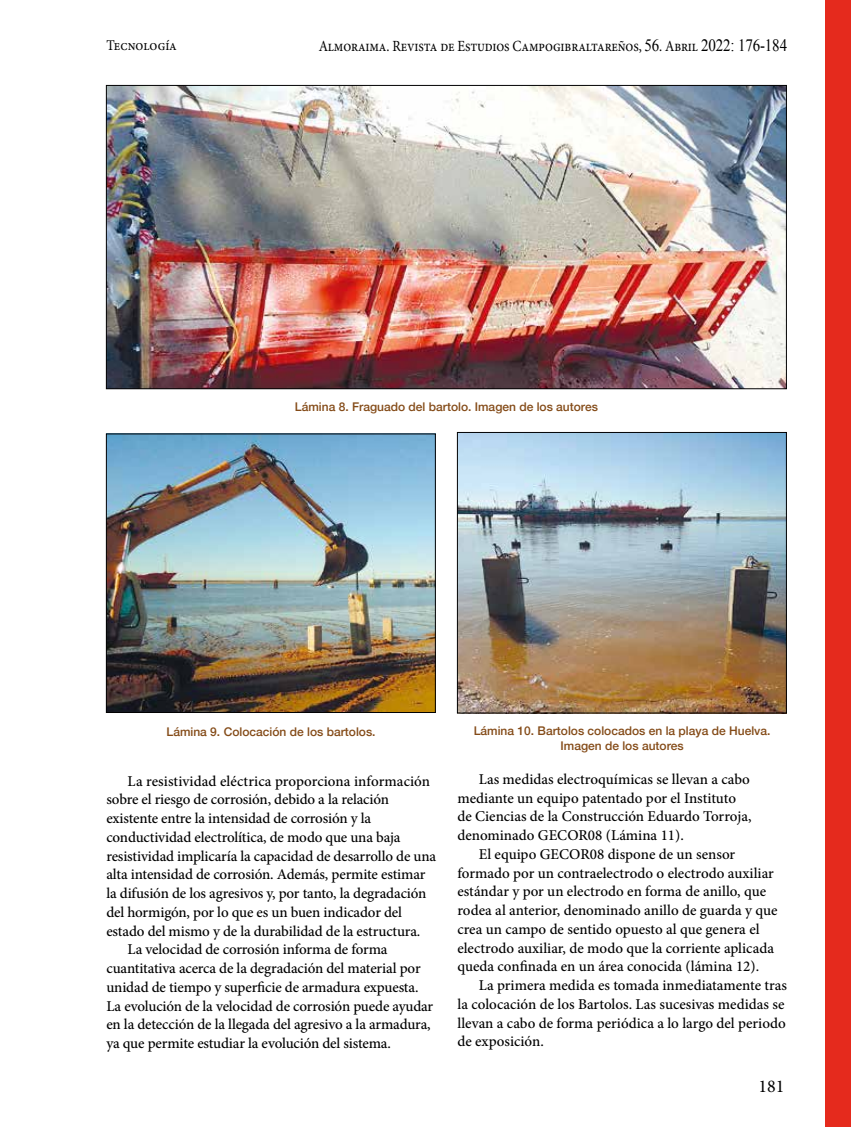
<style>
.page{position:relative;width:851px;height:1127px;background:#fff}
.page>*{position:absolute;margin:0;border:0;box-sizing:border-box;transform-origin:0 0}
.t1{font:18px "Minion Pro";color:#000}
.t2{font:15.6px "Minion Pro";letter-spacing:-.01em;color:#000;scale:.87 1}
.t3{font:500 15px/18.8px "Minion Pro";letter-spacing:-.005em;color:#000}
.t4{font:14.85px "Minion Pro";color:#000;scale:.91 1}
.t5{font:500 12px/14.4px "Helvetica Neue";color:#844b18;text-align:center}
.s1{font-family:"Times New Roman";font-size:17.25px}
</style>
<div class="page">
<div style="left:825px;top:0;width:25px;height:1127px;background:#e52a1d"></div>
<img style="left:108px;top:87px;width:676px;height:300px">
<img style="left:108px;top:435px;width:325px;height:276px">
<div style="left:106px;top:433px;width:329px;height:280px;border:1px solid #020203"></div>
<img style="left:459px;top:434px;width:325px;height:277px">
<div style="left:457px;top:432px;width:329px;height:281px;border:1px solid #020203"></div>
<p class="t4" style="left:106px;top:36px;width:79px">Tecnología</p>
<p class="t2" style="left:318px;top:35px;width:540px">Almoraima. Revista de Estudios Campogibraltareños, <span class="s1">56</span>. Abril <span class="s1">2022: 176-184</span></p>
<p class="t5" style="left:295px;top:399px;width:304px">Lámina 8. Fraguado del bartolo. Imagen de los autores</p>
<p class="t5" style="left:166px;top:724px;width:210px">Lámina 9. Colocación de los bartolos.</p>
<p class="t5" style="left:473px;top:723px;width:298px">Lámina 10. Bartolos colocados en la playa de Huelva.<br>Imagen de los autores</p>
<p class="t3" style="left:128px;top:771px;width:304px">La resistividad eléctrica proporciona información</p>
<p class="t3" style="left:106px;top:790px;width:284px">sobre el riesgo de corrosión, debido a la relación</p>
<p class="t3" style="left:106px;top:809px;width:266px">existente entre la intensidad de corrosión y la</p>
<p class="t3" style="left:106px;top:828px;width:295px">conductividad electrolítica, de modo que una baja</p>
<p class="t3" style="left:106px;top:846px;width:331px">resistividad implicaría la capacidad de desarrollo de una</p>
<p class="t3" style="left:106px;top:865px;width:320px">alta intensidad de corrosión. Además, permite estimar</p>
<p class="t3" style="left:106px;top:884px;width:321px">la difusión de los agresivos y, por tanto, la degradación</p>
<p class="t3" style="left:106px;top:903px;width:297px">del hormigón, por lo que es un buen indicador del</p>
<p class="t3" style="left:106px;top:921px;width:315px">estado del mismo y de la durabilidad de la estructura.</p>
<p class="t3" style="left:128px;top:940px;width:261px">La velocidad de corrosión informa de forma</p>
<p class="t3" style="left:106px;top:959px;width:316px">cuantitativa acerca de la degradación del material por</p>
<p class="t3" style="left:106px;top:978px;width:313px">unidad de tiempo y superficie de armadura expuesta.</p>
<p class="t3" style="left:106px;top:996px;width:328px">La evolución de la velocidad de corrosión puede ayudar</p>
<p class="t3" style="left:106px;top:1015px;width:326px">en la detección de la llegada del agresivo a la armadura,</p>
<p class="t3" style="left:106px;top:1034px;width:286px">ya que permite estudiar la evolución del sistema.</p>
<p class="t3" style="left:457px;top:770px;width:295px;text-indent:21px">Las medidas electroquímicas se llevan a cabo mediante un equipo patentado por el Instituto de Ciencias de la Construcción Eduardo Torroja, denominado GECOR08 (Lámina 11).</p>
<p class="t3" style="left:457px;top:845px;width:321px;text-indent:21px">El equipo GECOR08 dispone de un sensor formado por un contraelectrodo o electrodo auxiliar estándar y por un electrodo en forma de anillo, que rodea al anterior, denominado anillo de guarda y que crea un campo de sentido opuesto al que genera el electrodo auxiliar, de modo que la corriente aplicada queda confinada en un área conocida (lámina 12).</p>
<p class="t3" style="left:457px;top:976px;width:331px;text-indent:21px">La primera medida es tomada inmediatamente tras la colocación de los Bartolos. Las sucesivas medidas se llevan a cabo de forma periódica a lo largo del periodo de exposición.</p>
<p class="t1" style="left:758px;top:1074px;width:27px">181</p>
</div>
